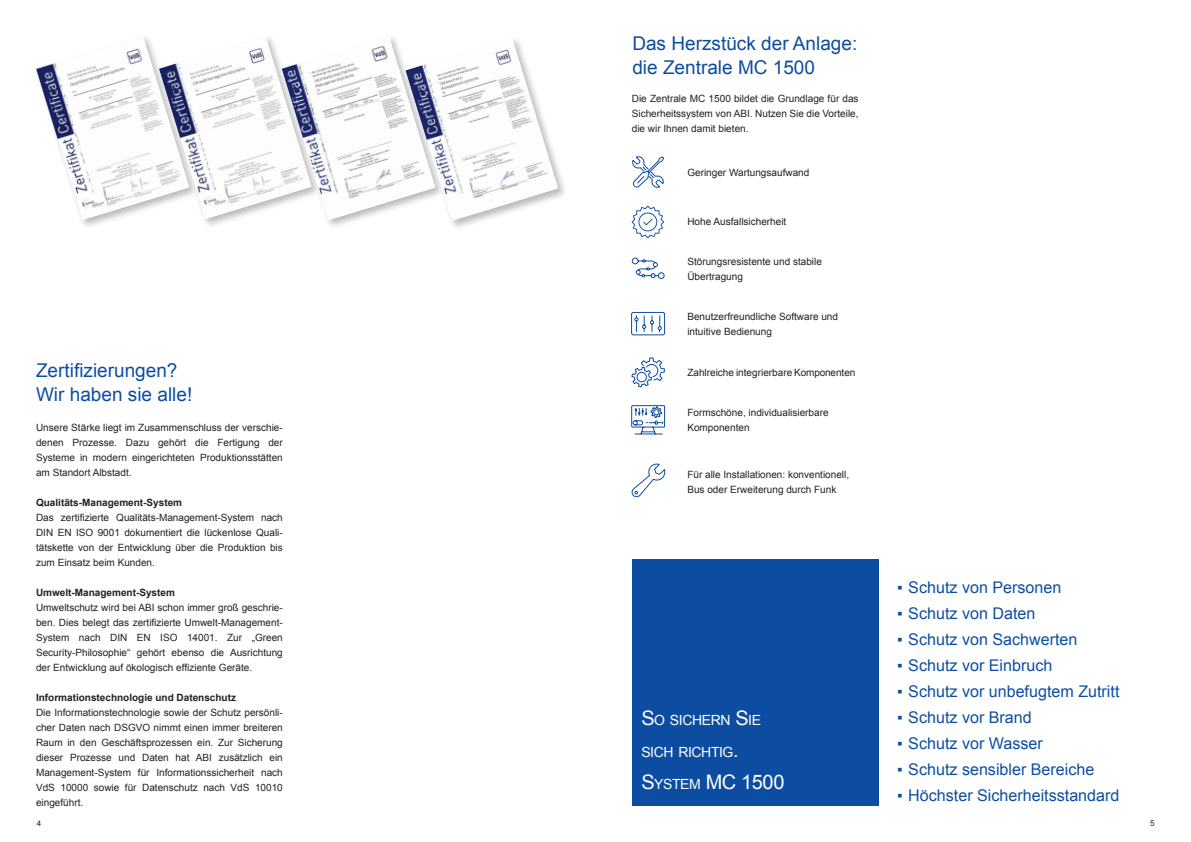
<style>
.page{position:relative;width:1191px;height:842px;background:#fff}
.page>*{position:absolute;margin:0;border:0;box-sizing:border-box;transform-origin:0 0}
.t1{font:20px "Arial";color:#fff}
.t2{font:19px/24px "Arial";color:#0d4da1}
.t3{font:16.1px "Arial";color:#0d4da1}
.t4{font:14px "Arial";letter-spacing:-.03em;color:#fff}
.t5{font:10px/15px "Arial";color:#231f20;text-align:justify}
.t6{font:700 10px "Arial";color:#231f20}
.t7{font:8px "Arial";color:#231f20}
.s1{font-size:20px}
.s2{font-size:14px}
</style>
<div class="page">
<div style="left:34px;top:34px;width:165px;height:196px;background:#231f20;opacity:.3"></div>
<img style="left:36px;top:36px;width:121px;height:184px">
<img style="left:42px;top:38px;width:115px;height:175px">
<img style="left:63px;top:93px;width:6px;height:14px">
<div style="left:157px;top:35px;width:164px;height:194px;background:#231f20;opacity:.3"></div>
<img style="left:159px;top:36px;width:121px;height:183px">
<img style="left:170px;top:50px;width:110px;height:160px">
<div style="left:280px;top:34px;width:165px;height:196px;background:#231f20;opacity:.3"></div>
<img style="left:282px;top:36px;width:122px;height:184px">
<img style="left:291px;top:81px;width:11px;height:14px">
<img style="left:311px;top:48px;width:93px;height:150px">
<div style="left:404px;top:36px;width:164px;height:195px;background:#231f20;opacity:.3"></div>
<img style="left:405px;top:38px;width:153px;height:183px">
<img style="left:417px;top:84px;width:6px;height:14px">
<img style="left:423px;top:64px;width:14px;height:129px">
<img style="left:437px;top:52px;width:112px;height:146px">
<div style="left:632px;top:559px;width:247px;height:247px;background:#0d4da1"></div>
<svg style="left:632px;top:156px;width:32px;height:32px"></svg>
<svg style="left:632px;top:258px;width:33px;height:21px"></svg>
<svg style="left:631px;top:357px;width:34px;height:31px"></svg>
<svg style="left:631px;top:405px;width:34px;height:30px"></svg>
<svg style="left:631px;top:311px;width:34px;height:25px"></svg>
<svg style="left:631px;top:464px;width:34px;height:34px"></svg>
<svg style="left:631px;top:206px;width:33px;height:32px"></svg>
<h2 class="t2" style="left:632px;top:31px;width:226px">Das Herzstück der Anlage: die Zentrale MC 1500</h2>
<p class="t5" style="left:632px;top:91px;width:228px">Die Zentrale MC 1500 bildet die Grundlage für das Sicherheitssystem von ABI. Nutzen Sie die Vorteile, die wir Ihnen damit bieten.</p>
<p class="t5" style="left:687px;top:165px;width:123px">Geringer Wartungsaufwand</p>
<p class="t5" style="left:687px;top:214px;width:100px">Hohe Ausfallsicherheit</p>
<p class="t5" style="left:687px;top:254px;width:136px">Störungsresistente und stabile<br>Übertragung</p>
<p class="t5" style="left:687px;top:309px;width:152px">Benutzerfreundliche Software und intuitive Bedienung</p>
<p class="t5" style="left:687px;top:365px;width:170px">Zahlreiche integrierbare Komponenten</p>
<p class="t5" style="left:687px;top:405px;width:143px">Formschöne, individualisierbare<br>Komponenten</p>
<p class="t5" style="left:687px;top:467px;width:163px">Für alle Installationen: konventionell,<br>Bus oder Erweiterung durch Funk</p>
<h2 class="t2" style="left:36px;top:358px;width:158px">Zertifizierungen?<br>Wir haben sie alle!</h2>
<p class="t5" style="left:36px;top:420px;width:248px">Unsere Stärke liegt im Zusammenschluss der verschie&shy;denen Prozesse. Dazu gehört die Fertigung der Systeme in modern eingerichteten Produktionsstätten am Standort Albstadt.</p>
<p class="t6" style="left:36px;top:496px;width:148px">Qualitäts-Management-System</p>
<p class="t5" style="left:36px;top:510px;width:248px">Das zertifizierte Qualitäts-Management-System nach DIN EN ISO 9001 dokumentiert die lückenlose Quali&shy;tätskette von der Entwicklung über die Produktion bis zum Einsatz beim Kunden.</p>
<p class="t6" style="left:36px;top:586px;width:140px">Umwelt-Management-System</p>
<p class="t5" style="left:36px;top:600px;width:248px">Umweltschutz wird bei ABI schon immer groß geschrie&shy;ben. Dies belegt das zertifizierte Umwelt-Management-System nach DIN EN ISO 14001. Zur „Green Security-Philosophie“ gehört ebenso die Ausrichtung der Entwicklung auf ökologisch effiziente Geräte.</p>
<p class="t6" style="left:36px;top:691px;width:202px">Informationstechnologie und Datenschutz</p>
<p class="t5" style="left:36px;top:705px;width:248px">Die Informationstechnologie sowie der Schutz persönli&shy;cher Daten nach DSGVO nimmt einen immer breiteren Raum in den Geschäftsprozessen ein. Zur Sicherung dieser Prozesse und Daten hat ABI zusätzlich ein Management-System für Informationssicherheit nach VdS 10000 sowie für Datenschutz nach VdS 10010 eingeführt.</p>
<h3 class="t4" style="left:641px;top:711px;width:121px"><span class="s1">S</span>O SICHERN <span class="s1">S</span>IE</h3>
<h3 class="t4" style="left:641px;top:743px;width:99px">SICH RICHTIG<span class="s1">.</span></h3>
<h1 class="t1" style="left:641px;top:769px;width:145px">S<span class="s2">YSTEM</span> MC 1500</h1>
<h3 class="t3" style="left:897px;top:577px;width:166px">▪ Schutz von Personen</h3>
<h3 class="t3" style="left:897px;top:603px;width:140px">▪ Schutz von Daten</h3>
<h3 class="t3" style="left:897px;top:629px;width:182px">▪ Schutz von Sachwerten</h3>
<h3 class="t3" style="left:897px;top:655px;width:157px">▪ Schutz vor Einbruch</h3>
<h3 class="t3" style="left:897px;top:681px;width:224px">▪ Schutz vor unbefugtem Zutritt</h3>
<h3 class="t3" style="left:897px;top:707px;width:136px">▪ Schutz vor Brand</h3>
<h3 class="t3" style="left:897px;top:733px;width:147px">▪ Schutz vor Wasser</h3>
<h3 class="t3" style="left:897px;top:759px;width:199px">▪ Schutz sensibler Bereiche</h3>
<h3 class="t3" style="left:897px;top:785px;width:224px">▪ Höchster Sicherheitsstandard</h3>
<p class="t7" style="left:37px;top:818px;width:6px">4</p>
<p class="t7" style="left:1150px;top:818px;width:6px">5</p>
</div>
